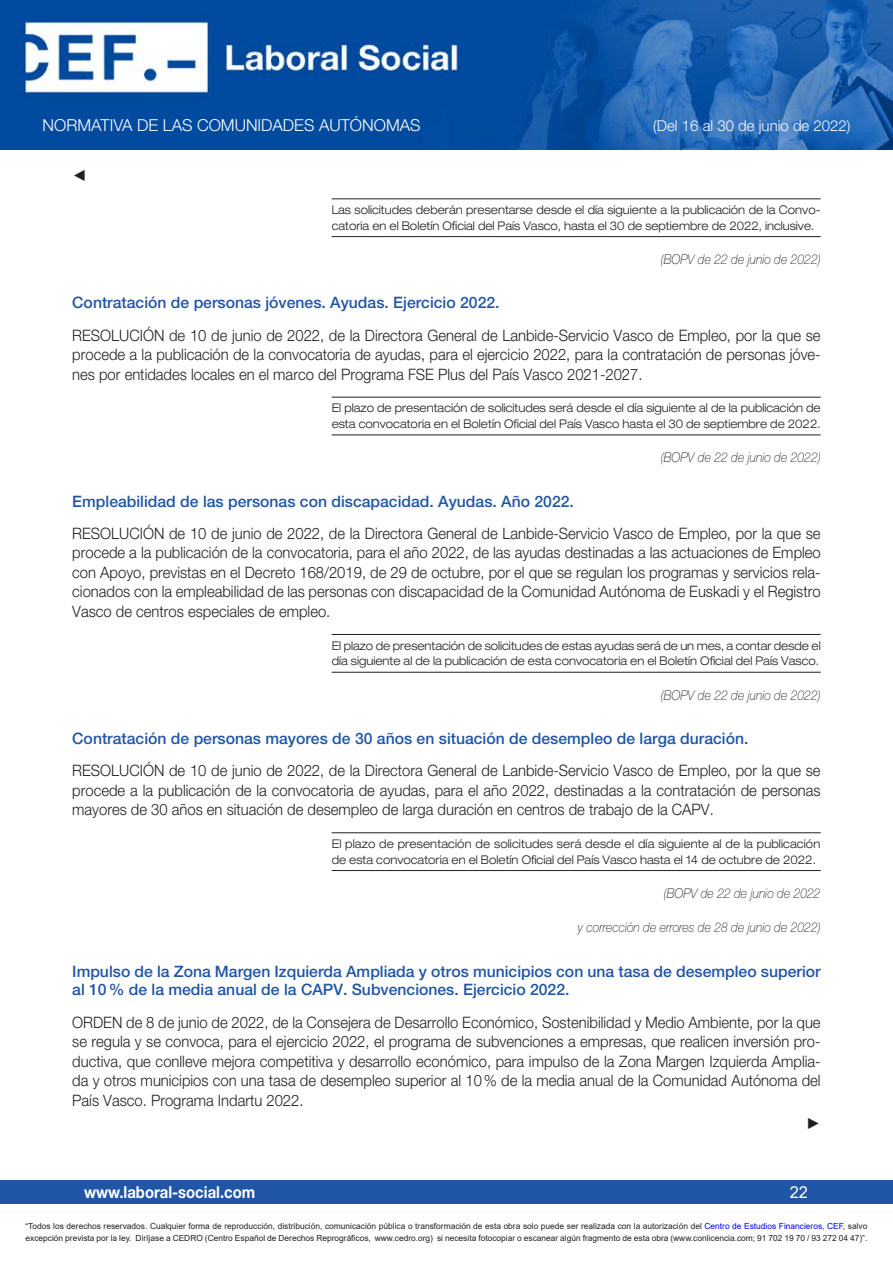
<style>
.page{position:relative;width:893px;height:1263px;background:#fff}
.page>*{position:absolute;margin:0;border:0;box-sizing:border-box;transform-origin:0 0}
.t1{font:300 16.5px "Helvetica Neue LT Std";color:#fff}
.t2{font:700 16.5px "Helvetica Neue LT Std";color:#fff;scale:.9 1}
.t3{font:16.5px "Arial";color:#fff}
.Contenido{font:300 15.75px/19.5px "Helvetica Neue LT Std";color:#231f20;text-align:justify;scale:.94 1}
.Título-cabecera{font:500 15.75px/18.8px "Helvetica Neue LT Std";color:#2155a5}
.Contenido-2{font:15.75px "Times New Roman";color:#231f20;scale:.94 1}
.t4{font:300 15px "Helvetica Neue LT Std";color:#fff}
.publicación{font:italic 100 13.5px "Helvetica Neue LT Std";color:#231f20;scale:.9 1}
.Plazo{font:300 expanded 12px/15.8px "Helvetica Neue LT Std";color:#231f20;scale:.92 1}
.t5{font:8.4px/12px "Arial";color:#231f20}
.s1{color:#00f}
</style>
<div class="page">
<div style="left:0;top:1180px;width:893px;height:23px;background:#2155a5"></div>
<img style="left:0;top:0;width:893px;height:149px">
<hr style="left:332px;top:198px;width:489px;height:1px;background:#231f20">
<hr style="left:332px;top:236px;width:489px;height:1px;background:#231f20">
<hr style="left:332px;top:397px;width:489px;height:1px;background:#231f20">
<hr style="left:332px;top:434px;width:489px;height:1px;background:#231f20">
<hr style="left:332px;top:634px;width:489px;height:1px;background:#231f20">
<hr style="left:332px;top:672px;width:489px;height:1px;background:#231f20">
<hr style="left:332px;top:832px;width:489px;height:1px;background:#231f20">
<hr style="left:332px;top:870px;width:489px;height:1px;background:#231f20">
<p class="t1" style="left:43px;top:115px;width:379px">NORMATIVA DE LAS COMUNIDADES AUTÓNOMAS</p>
<p class="t4" style="left:653px;top:117px;width:199px">(Del 16 al 30 de junio de 2022)</p>
<p class="Contenido-2" style="left:72px;top:165px;width:17px">◄</p>
<p class="Plazo" style="left:332px;top:202px;width:533px">Las solicitudes deberán presentarse desde el día siguiente a la publicación de la Convo&shy;catoria en el Boletín Oficial del País Vasco, hasta el 30 de septiembre de 2022, inclusive.</p>
<p class="publicación" style="left:661px;top:252px;width:179px">(BOPV de 22 de junio de 2022)</p>
<p class="Título-cabecera" style="left:72px;top:293px;width:429px">Contratación de personas jóvenes. Ayudas. Ejercicio 2022.</p>
<p class="Contenido" style="left:72px;top:325px;width:798px">RESOLUCIÓN de 10 de junio de 2022, de la Directora General de Lanbide-Servicio Vasco de Empleo, por la que se procede a la publicación de la convocatoria de ayudas, para el ejercicio 2022, para la contratación de personas jóve&shy;nes por entidades locales en el marco del Programa FSE Plus del País Vasco 2021-2027.</p>
<p class="Plazo" style="left:332px;top:400px;width:533px">El plazo de presentación de solicitudes será desde el día siguiente al de la publicación de esta convocatoria en el Boletín Oficial del País Vasco hasta el 30 de septiembre de 2022.</p>
<p class="publicación" style="left:661px;top:450px;width:179px">(BOPV de 22 de junio de 2022)</p>
<p class="Título-cabecera" style="left:72px;top:492px;width:503px">Empleabilidad de las personas con discapacidad. Ayudas. Año 2022.</p>
<p class="Contenido" style="left:72px;top:523px;width:798px">RESOLUCIÓN de 10 de junio de 2022, de la Directora General de Lanbide-Servicio Vasco de Empleo, por la que se procede a la publicación de la convocatoria, para el año 2022, de las ayudas destinadas a las actuaciones de Empleo con Apoyo, previstas en el Decreto 168/2019, de 29 de octubre, por el que se regulan los programas y servicios rela&shy;cionados con la empleabilidad de las personas con discapacidad de la Comunidad Autónoma de Euskadi y el Registro Vasco de centros especiales de empleo.</p>
<p class="Plazo" style="left:332px;top:637px;width:533px">El plazo de presentación de solicitudes de estas ayudas será de un mes, a contar desde el día siguiente al de la publicación de esta convocatoria en el Boletín Oficial del País Vasco.</p>
<p class="publicación" style="left:661px;top:687px;width:179px">(BOPV de 22 de junio de 2022)</p>
<p class="Título-cabecera" style="left:72px;top:729px;width:678px">Contratación de personas mayores de 30 años en situación de desempleo de larga duración.</p>
<p class="Contenido" style="left:72px;top:760px;width:798px">RESOLUCIÓN de 10 de junio de 2022, de la Directora General de Lanbide-Servicio Vasco de Empleo, por la que se procede a la publicación de la convocatoria de ayudas, para el año 2022, destinadas a la contratación de personas mayores de 30 años en situación de desempleo de larga duración en centros de trabajo de la CAPV.</p>
<p class="Plazo" style="left:332px;top:836px;width:533px">El plazo de presentación de solicitudes será desde el día siguiente al de la publicación de esta convocatoria en el Boletín Oficial del País Vasco hasta el 14 de octubre de 2022.</p>
<p class="publicación" style="left:664px;top:885px;width:176px">(BOPV de 22 de junio de 2022</p>
<p class="publicación" style="left:578px;top:920px;width:271px">y corrección de errores de 28 de junio de 2022)</p>
<p class="Título-cabecera" style="left:72px;top:961px;width:750px">Impulso de la Zona Margen Izquierda Ampliada y otros municipios con una tasa de desempleo superior al 10% de la media anual de la CAPV. Subvenciones. Ejercicio 2022.</p>
<p class="Contenido" style="left:72px;top:1012px;width:798px">ORDEN de 8 de junio de 2022, de la Consejera de Desarrollo Económico, Sostenibilidad y Medio Ambiente, por la que se regula y se convoca, para el ejercicio 2022, el programa de subvenciones a empresas, que realicen inversión pro&shy;ductiva, que conlleve mejora competitiva y desarrollo económico, para impulso de la Zona Margen Izquierda Amplia&shy;da y otros municipios con una tasa de desempleo superior al 10% de la media anual de la Comunidad Autónoma del País Vasco. Programa Indartu 2022.</p>
<p class="Contenido-2" style="left:806px;top:1113px;width:17px">►</p>
<p class="t2" style="left:84px;top:1182px;width:192px">www.laboral-social.com</p>
<p class="t3" style="left:790px;top:1180px;width:20px">22</p>
<p class="t5" style="left:26px;top:1220px;width:843px">“Todos los derechos reservados. Cualquier forma de reproducción, distribución, comunicación pública o transformación de esta obra solo puede ser realizada con la autorización del <span class="s1">Centro de Estudios Financieros, CEF</span>, salvo excepción prevista por la ley. Diríjase a CEDRO (Centro Español de Derechos Reprográficos, www.cedro.org) si necesita fotocopiar o escanear algún fragmento de esta obra (www.conlicencia.com; 91 702 19 70 / 93 272 04 47)”.</p>
</div>
